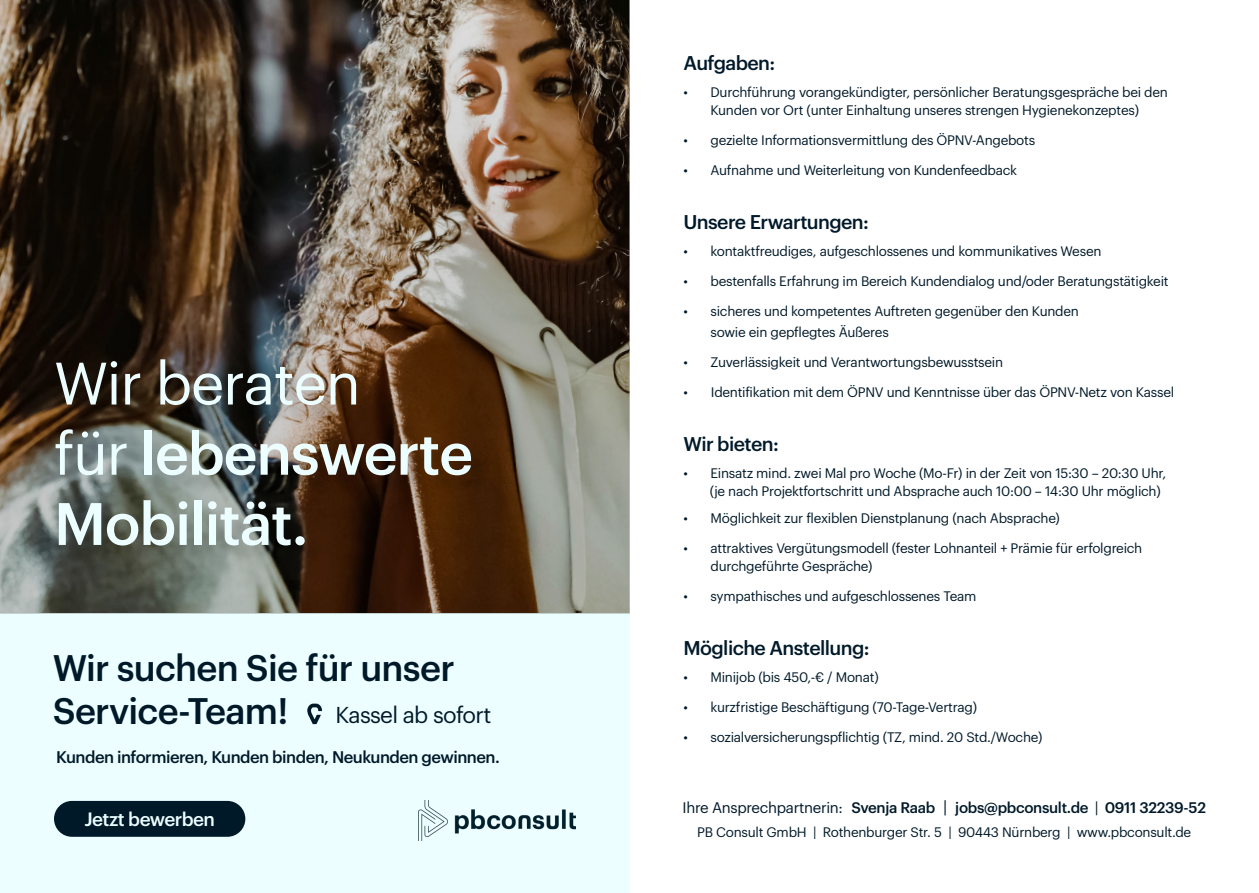
<style>
.page{position:relative;width:1259px;height:893px;background:#fff}
.page>*{position:absolute;margin:0;border:0;box-sizing:border-box;transform-origin:0 0}
.t1{font:500 58.5px/70.2px "Graphik";letter-spacing:-.02em;color:#ecfeff}
.t2{font:500 36.15px/43.3px "Graphik";letter-spacing:-.02em;color:#001929}
.t3{font:22.5px "Graphik";letter-spacing:-.03em;color:#001929}
.t4{font:500 19.5px "Graphik";letter-spacing:-.03em;color:#001929}
.t5{font:500 18.9px "Graphik";letter-spacing:-.03em;color:#ecfeff}
.t6{font:500 16.5px "Graphik";letter-spacing:-.03em;color:#001929}
.t7{font:500 15px "Graphik";letter-spacing:-.02em;color:#001929}
.t8{font:13.5px/18px "Graphik";letter-spacing:-.02em;color:#001929}
.s1{font-weight:400}
.s2{font-weight:400;font-size:16.5px}
</style>
<div class="page">
<div style="left:0;top:614px;width:629px;height:279px;background:#ecfeff"></div>
<img style="left:0;top:0;width:629px;height:614px">
<div style="left:54px;top:801px;width:191px;height:36px;background:#001929;border-radius:18px"></div>
<img style="left:418px;top:800px;width:157px;height:41px">
<svg style="left:307px;top:704px;width:15px;height:20px"></svg>
<div style="left:58px;top:362px;width:433px;height:203px;background:#000;opacity:.17"></div>
<h1 class="t1" style="left:54px;top:343px;width:421px"><span class="s1">Wir beraten<br>für</span> lebenswerte<br>Mobilität.</h1>
<h2 class="t2" style="left:53px;top:643px;width:403px">Wir suchen Sie für unser<br>Service-Team!</h2>
<h3 class="t3" style="left:335px;top:698px;width:157px">Kassel ab sofort</h3>
<p class="t6" style="left:56px;top:744px;width:445px">Kunden informieren, Kunden binden, Neukunden gewinnen.</p>
<h3 class="t5" style="left:84px;top:804px;width:132px">Jetzt bewerben</h3>
<h3 class="t4" style="left:683px;top:48px;width:93px">Aufgaben:</h3>
<p class="t8" style="left:683px;top:82px;width:486px;text-align:center">• Durchführung vorangekündigter, persönlicher Beratungsgespräche bei den<br>Kunden vor Ort (unter Einhaltung unseres strengen Hygienekonzeptes)</p>
<p class="t8" style="left:683px;top:130px;width:353px">• gezielte Informationsvermittlung des ÖPNV-Angebots</p>
<p class="t8" style="left:683px;top:160px;width:335px">• Aufnahme und Weiterleitung von Kundenfeedback</p>
<h3 class="t4" style="left:683px;top:207px;width:187px">Unsere Erwartungen:</h3>
<p class="t8" style="left:683px;top:241px;width:419px">• kontaktfreudiges, aufgeschlossenes und kommunikatives Wesen</p>
<p class="t8" style="left:683px;top:271px;width:486px">• bestenfalls Erfahrung im Bereich Kundendialog und/oder Beratungstätigkeit</p>
<p class="t8" style="left:710px;top:299px;width:370px;line-height:21px;text-indent:-27px">• sicheres und kompetentes Auftreten gegenüber den Kunden sowie ein gepflegtes Äußeres</p>
<p class="t8" style="left:683px;top:352px;width:321px">• Zuverlässigkeit und Verantwortungsbewusstsein</p>
<p class="t8" style="left:683px;top:382px;width:492px">• Identifikation mit dem ÖPNV und Kenntnisse über das ÖPNV-Netz von Kassel</p>
<h3 class="t4" style="left:683px;top:429px;width:97px">Wir bieten:</h3>
<p class="t8" style="left:710px;top:463px;width:458px;text-indent:-26px">• Einsatz mind. zwei Mal pro Woche (Mo-Fr) in der Zeit von 15:30 – 20:30 Uhr, (je nach Projektfortschritt und Absprache auch 10:00 – 14:30 Uhr möglich)</p>
<p class="t8" style="left:683px;top:508px;width:378px">• Möglichkeit zur flexiblen Dienstplanung (nach Absprache)</p>
<p class="t8" style="left:710px;top:538px;width:433px;text-indent:-27px">• attraktives Vergütungsmodell (fester Lohnanteil + Prämie für erfolgreich durchgeführte Gespräche)</p>
<p class="t8" style="left:683px;top:586px;width:294px">• sympathisches und aufgeschlossenes Team</p>
<h3 class="t4" style="left:683px;top:633px;width:188px">Mögliche Anstellung:</h3>
<p class="t8" style="left:683px;top:667px;width:197px">• Minijob (bis 450,-€ / Monat)</p>
<p class="t8" style="left:683px;top:697px;width:295px">• kurzfristige Beschäftigung (70-Tage-Vertrag)</p>
<p class="t8" style="left:683px;top:727px;width:360px">• sozialversicherungspflichtig (TZ, mind. 20 Std./Woche)</p>
<p class="t7" style="left:682px;top:797px;width:525px"><span class="s1">Ihre Ansprechpartnerin:</span> Svenja Raab <span class="s2">|</span> jobs@pbconsult.de <span class="s1">|</span> 0911 32239-52</p>
<p class="t8" style="left:697px;top:822px;width:495px">PB Consult GmbH | Rothenburger Str. 5 | 90443 Nürnberg | www.pbconsult.de</p>
</div>
